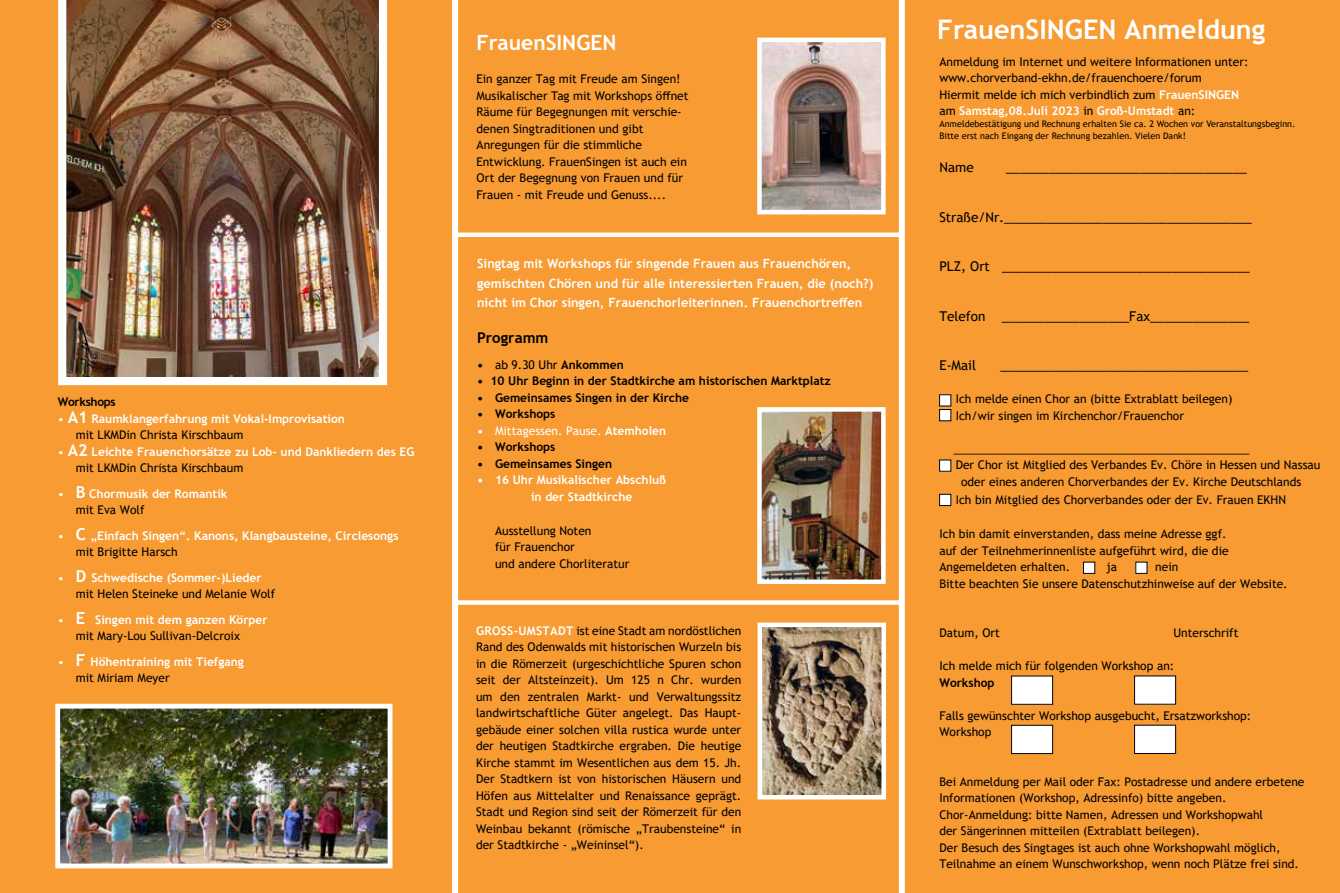
<style>
.page{position:relative;width:1340px;height:893px;background:#fff}
.page>*{position:absolute;margin:0;border:0;box-sizing:border-box;transform-origin:0 0}
.t1{font:700 27px "Trebuchet MS";color:#fff}
.t2{font:700 21px "Trebuchet MS";color:#fff}
.t3{font:700 15px "Trebuchet MS";color:#000}
.t4{font:13.5px "Trebuchet MS";color:#000}
.t5{font:700 12.75px/19.5px "Trebuchet MS";color:#fff}
.t6{font:12px/16.5px "Trebuchet MS";color:#000}
.t7{font:700 12px/16.5px "Trebuchet MS";color:#fff}
.t8{font:700 12px "Trebuchet MS";color:#000}
.t9{font:12px "Trebuchet MS";color:#fff}
.t10{font:700 12px "Trebuchet MS";letter-spacing:-.025em;color:#000}
.t11{font:9px/12px "Trebuchet MS";color:#000}
.s1{font-weight:400}
.s2{font-size:16.5px}
.s3{font-weight:400;color:#000}
.s4{color:#fff}
.s5{font-weight:700;font-size:16.5px;color:#fff}
.s6{font-weight:700;color:#fff}
.s7{font-weight:700}
</style>
<div class="page">
<div style="left:0;top:0;width:1339px;height:893px;background:#f79b32"></div>
<img style="left:58px;top:0;width:329px;height:385px">
<img style="left:762px;top:43px;width:118px;height:166px">
<div style="left:757px;top:38px;width:128px;height:176px;border:4px solid #fff"></div>
<div style="left:939px;top:395px;width:11px;height:11px;background:#fff"></div>
<div style="left:939px;top:395px;width:12px;height:11px;border:1px solid #000"></div>
<img style="left:762px;top:628px;width:119px;height:166px">
<div style="left:757px;top:623px;width:129px;height:176px;border:4px solid #fff"></div>
<hr style="left:456px;top:233px;width:445px;height:4px;background:#fff">
<div style="left:939px;top:410px;width:11px;height:11px;background:#fff"></div>
<div style="left:939px;top:409px;width:12px;height:12px;border:1px solid #000"></div>
<div style="left:1135px;top:562px;width:12px;height:11px;background:#fff"></div>
<div style="left:1135px;top:562px;width:12px;height:12px;border:1px solid #000"></div>
<div style="left:1083px;top:562px;width:11px;height:11px;background:#fff"></div>
<div style="left:1083px;top:562px;width:11px;height:12px;border:1px solid #000"></div>
<div style="left:898px;top:0;width:6px;height:893px;background:#fff"></div>
<div style="left:939px;top:460px;width:11px;height:11px;background:#fff"></div>
<div style="left:939px;top:460px;width:12px;height:11px;border:1px solid #000"></div>
<img style="left:61px;top:710px;width:325px;height:152px">
<div style="left:55px;top:704px;width:337px;height:164px;border:5px solid #fff"></div>
<div style="left:452px;top:0;width:6px;height:893px;background:#fff"></div>
<div style="left:455px;top:600px;width:446px;height:5px;background:#fff"></div>
<div style="left:939px;top:494px;width:11px;height:12px;background:#fff"></div>
<div style="left:939px;top:494px;width:12px;height:12px;border:1px solid #000"></div>
<div style="left:1134px;top:676px;width:41px;height:28px;background:#fff"></div>
<div style="left:1134px;top:725px;width:41px;height:28px;background:#fff"></div>
<div style="left:1134px;top:725px;width:41px;height:29px;border:1px solid #000"></div>
<img style="left:762px;top:412px;width:118px;height:167px">
<div style="left:757px;top:407px;width:128px;height:177px;border:4px solid #fff"></div>
<div style="left:1011px;top:676px;width:41px;height:28px;background:#fff"></div>
<div style="left:1011px;top:725px;width:41px;height:29px;background:#fff"></div>
<div style="left:1011px;top:725px;width:41px;height:29px;border:1px solid #000"></div>
<p class="t10" style="left:58px;top:395px;width:59px">Workshops</p>
<p class="t7" style="left:76px;top:410px;width:270px;text-indent:-18px"><span class="s1">•</span> <span class="s2">A1</span> Raumklangerfahrung mit Vokal-Improvisation <span class="s3">mit LKMDin Christa Kirschbaum</span></p>
<p class="t7" style="left:76px;top:443px;width:340px;text-indent:-18px"><span class="s1">•</span> <span class="s2">A2</span> Leichte Frauenchorsätze zu Lob- und Dankliedern des EG <span class="s3">mit LKMDin Christa Kirschbaum</span></p>
<p class="t7" style="left:76px;top:485px;width:153px;text-indent:-18px"><span class="s1">•</span> <span class="s2">B</span> Chormusik der Romantik <span class="s3">mit Eva Wolf</span></p>
<p class="t7" style="left:76px;top:527px;width:324px;text-indent:-18px"><span class="s1">•</span> <span class="s2">C</span> „Einfach Singen“. Kanons, Klangbausteine, Circlesongs <span class="s3">mit Brigitte Harsch</span></p>
<p class="t6" style="left:76px;top:569px;width:201px;text-indent:-18px"><span class="s4">•</span> <span class="s5">D</span> <span class="s6">Schwedische (Sommer-)Lieder </span>mit Helen Steineke und Melanie Wolf</p>
<p class="t6" style="left:76px;top:611px;width:193px;text-indent:-18px"><span class="s4">•</span> <span class="s5">E</span> <span class="s6">Singen mit dem ganzen Körper </span>mit Mary-Lou Sullivan-Delcroix</p>
<p class="t7" style="left:76px;top:653px;width:169px;text-indent:-18px"><span class="s1">•</span> <span class="s2">F</span> Höhentraining mit Tiefgang <span class="s3">mit Miriam Meyer</span></p>
<h2 class="t2" style="left:476px;top:30px;width:127px">FrauenSINGEN</h2>
<p class="t6" style="left:476px;top:71px;width:214px">Ein ganzer Tag mit Freude am Singen!<br>Musikalischer Tag mit Workshops öffnet Räume für Begegnungen mit verschie&shy;denen Singtraditionen und gibt Anregungen für die stimmliche Entwicklung. FrauenSingen ist auch ein Ort der Begegnung von Frauen und für Frauen - mit Freude und Genuss....</p>
<p class="t5" style="left:477px;top:254px;width:398px">Singtag mit Workshops für singende Frauen aus Frauenchören, gemischten Chören und für alle interessierten Frauen, die (noch?) nicht im Chor singen, Frauenchorleiterinnen. Frauenchortreffen</p>
<p class="t3" style="left:477px;top:329px;width:73px">Programm</p>
<p class="t8" style="left:477px;top:357px;width:148px">• <span class="s1">ab 9.30 Uhr</span> Ankommen</p>
<p class="t8" style="left:477px;top:374px;width:355px">• 10 Uhr Beginn in der Stadtkirche am historischen Marktplatz</p>
<p class="t8" style="left:477px;top:390px;width:213px">• Gemeinsames Singen in der Kirche</p>
<p class="t8" style="left:477px;top:407px;width:80px">• Workshops</p>
<p class="t9" style="left:477px;top:423px;width:191px"><span class="s7">•</span> Mittagessen. Pause. <span class="s7">Atemholen</span></p>
<p class="t8" style="left:477px;top:440px;width:80px">• Workshops</p>
<p class="t8" style="left:477px;top:456px;width:137px">• Gemeinsames Singen</p>
<p class="t7" style="left:531px;top:472px;width:136px;text-indent:-54px">• 16 Uhr Musikalischer Abschluß in der Stadtkirche</p>
<p class="t6" style="left:495px;top:522px;width:136px">Ausstellung Noten<br>für Frauenchor<br>und andere Chorliteratur</p>
<p class="t6" style="left:476px;top:622px;width:267px;text-align:justify"><span class="s6">Gross-Umstadt</span> ist eine Stadt am nordöstlichen Rand des Odenwalds mit historischen Wurzeln bis in die Römerzeit (urgeschichtliche Spuren schon seit der Altsteinzeit). Um 125 n Chr. wurden um den zentralen Markt- und Verwaltungssitz landwirtschaftliche Güter angelegt. Das Haupt&shy;gebäude einer solchen villa rustica wurde unter der heutigen Stadtkirche ergraben. Die heutige Kirche stammt im Wesentlichen aus dem 15. Jh.<br>Der Stadtkern ist von historischen Häusern und Höfen aus Mittelalter und Renaissance geprägt.<br>Stadt und Region sind seit der Römerzeit für den Weinbau bekannt (römische „Traubensteine“ in der Stadtkirche - „Weininsel“).</p>
<h1 class="t1" style="left:937px;top:12px;width:330px">FrauenSingen Anmeldung</h1>
<p class="t6" style="left:939px;top:53px;width:310px">Anmeldung im Internet und weitere Informationen unter: www.chorverband-ekhn.de/frauenchoere/forum<br>Hiermit melde ich mich verbindlich zum <span class="s6">FrauenSingen </span>am <span class="s6">Samstag,08.Juli 2023</span> in <span class="s6">Groß-Umstadt</span> an:</p>
<p class="t11" style="left:939px;top:118px;width:357px">Anmeldebestätigung und Rechnung erhalten Sie ca. 2 Wochen vor Veranstaltungsbeginn.<br>Bitte erst nach Eingang der Rechnung bezahlen. Vielen Dank!</p>
<p class="t4" style="left:939px;top:159px;width:36px">Name</p>
<p class="t4" style="left:1006px;top:159px;width:242px">__________________________________</p>
<p class="t4" style="left:939px;top:209px;width:314px">Straße/Nr.___________________________________</p>
<p class="t4" style="left:939px;top:258px;width:312px">PLZ, Ort ___________________________________</p>
<p class="t4" style="left:939px;top:308px;width:311px">Telefon __________________Fax______________</p>
<p class="t4" style="left:939px;top:357px;width:38px">E-Mail</p>
<p class="t4" style="left:1000px;top:357px;width:249px">___________________________________</p>
<p class="t6" style="left:955px;top:391px;width:278px">Ich melde einen Chor an (bitte Extrablatt beilegen)<br>Ich/wir singen im Kirchenchor/Frauenchor</p>
<p class="t6" style="left:953px;top:440px;width:297px">_______________________________________________</p>
<p class="t6" style="left:955px;top:457px;width:366px">Der Chor ist Mitglied des Verbandes Ev. Chöre in Hessen und Nassau</p>
<p class="t6" style="left:961px;top:473px;width:342px">oder eines anderen Chorverbandes der Ev. Kirche Deutschlands</p>
<p class="t6" style="left:955px;top:491px;width:330px">Ich bin Mitglied des Chorverbandes oder der Ev. Frauen EKHN</p>
<p class="t6" style="left:939px;top:526px;width:291px">Ich bin damit einverstanden, dass meine Adresse ggf. auf der Teilnehmerinnenliste aufgeführt wird, die die<br>Angemeldeten erhalten.</p>
<p class="t6" style="left:939px;top:559px;width:350px;text-indent:216px">nein<br>Bitte beachten Sie unsere Datenschutzhinweise auf der Website.</p>
<p class="t6" style="left:1106px;top:559px;width:12px">ja</p>
<p class="t6" style="left:939px;top:625px;width:62px">Datum, Ort</p>
<p class="t6" style="left:1173px;top:625px;width:66px">Unterschrift</p>
<p class="t6" style="left:939px;top:658px;width:236px">Ich melde mich für folgenden Workshop an:</p>
<p class="t8" style="left:939px;top:675px;width:57px">Workshop</p>
<p class="t6" style="left:939px;top:707px;width:313px">Falls gewünschter Workshop ausgebucht, Ersatzworkshop:<br>Workshop</p>
<p class="t6" style="left:939px;top:773px;width:366px">Bei Anmeldung per Mail oder Fax: Postadresse und andere erbetene Informationen (Workshop, Adressinfo) bitte angeben.<br>Chor-Anmeldung: bitte Namen, Adressen und Workshopwahl<br>der Sängerinnen mitteilen (Extrablatt beilegen).<br>Der Besuch des Singtages ist auch ohne Workshopwahl möglich, Teilnahme an einem Wunschworkshop, wenn noch Plätze frei sind.</p>
</div>
